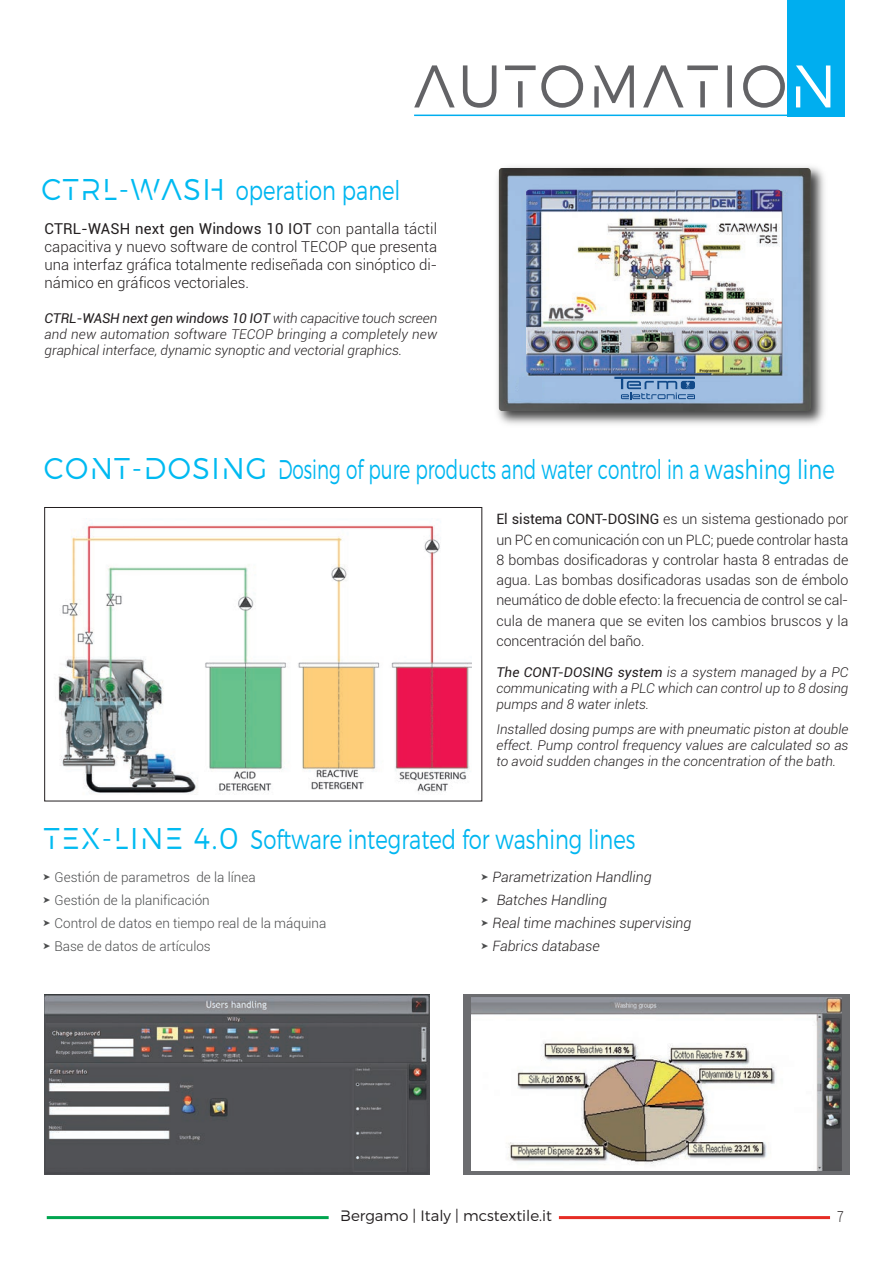
<style>
.page{position:relative;width:893px;height:1263px;background:#fff}
.page>*{position:absolute;margin:0;border:0;box-sizing:border-box;transform-origin:0 0}
.t1{font:60px "Lutech";letter-spacing:.05em;color:#636366;scale:.95 1}
.t2{font:27px "Lutech";color:#00b6f0;scale:.78 1}
.t3{font:27px "Lutech";color:#00b6f0;scale:.68 1}
.t4{font:300 15px/18px "Roboto";color:#231f20;text-align:justify}
.t5{font:15px "Lutech";color:#231f20}
.t6{font:300 15px "Roboto";color:#231f20;scale:.8 1}
.t7{font:300 14.25px/20.2px "Roboto";letter-spacing:.005em;color:#231f20;text-align:justify}
.t8{font:italic 300 14.25px "Roboto";color:#231f20}
.t9{font:italic 300 13.5px/16.2px "Roboto";color:#231f20;text-align:justify}
.t10{font:300 13.5px "Roboto";color:#4b4c4d}
.s1{color:#fff}
.s2{font-size:30px;color:#00baf1}
.s3{font-weight:400}
.s4{font-family:"Menlo";font-weight:400;font-style:normal;font-size:13.5px;color:#4b4c4d}
.s5{font-family:"Menlo";font-weight:400}
</style>
<div class="page">
<img style="left:497px;top:166px;width:328px;height:259px">
<img style="left:498px;top:168px;width:313px;height:243px;border-radius:4px">
<div style="left:611px;top:178px;width:96px;height:12px;background:#9ebce0"></div>
<svg style="left:614px;top:377px;width:81px;height:22px;background:#6d94c1"></svg>
<div style="left:519px;top:377px;width:22px;height:21px;background:#9ebce0"></div>
<img style="left:526px;top:190px;width:255px;height:183px;border-radius:4px">
<img style="left:55px;top:518px;width:416px;height:276px">
<div style="left:44px;top:507px;width:438px;height:294px;border:1px solid #231f20"></div>
<svg style="left:463px;top:994px;width:386px;height:180px;background:#797a7d"></svg>
<img style="left:472px;top:998px;width:369px;height:172px">
<img style="left:44px;top:994px;width:385px;height:180px">
<hr style="left:414px;top:115px;width:430px;height:1px;background:#00aeef">
<div style="left:787px;top:0;width:58px;height:117px;background:#00aeef"></div>
<hr style="left:47px;top:1216px;width:282px;height:3px;background:#00a54f">
<hr style="left:559px;top:1216px;width:271px;height:3px;background:#e62c24">
<p class="t1" style="left:414px;top:47px;width:445px">AUTOMATIO<span class="s1">N</span></p>
<p class="t2" style="left:41px;top:173px;width:462px"><span class="s2">CTRL-WASH</span> operation panel</p>
<p class="t4" style="left:45px;top:219px;width:394px"><span class="s3">CTRL-WASH next gen Windows 10 IOT</span> con pantalla táctil capacitiva y nuevo software de control TECOP que presenta una interfaz gráfica totalmente rediseñada con sinóptico di&shy;námico en gráficos vectoriales.</p>
<p class="t9" style="left:45px;top:310px;width:394px"><span class="s3">CTRL-WASH next gen windows 10 IOT</span> with capacitive touch screen and new automation software TECOP bringing a completely new graphical interface, dynamic synoptic and vectorial graphics.</p>
<p class="t3" style="left:44px;top:452px;width:1165px"><span class="s2">CONT-DOSING</span> Dosing of pure products and water control in a washing line</p>
<p class="t7" style="left:496px;top:509px;width:354px"><span class="s3">El sistema CONT-DOSING</span> es un sistema gestionado por un PC en comunicación con un PLC; puede controlar hasta 8 bombas dosificadoras y controlar hasta 8 entradas de agua. Las bombas dosificadoras usadas son de émbolo neumático de doble efecto: la frecuencia de control se cal&shy;cula de manera que se eviten los cambios bruscos y la concentración del baño.</p>
<p class="t9" style="left:496px;top:664px;width:354px"><span class="s3">The CONT-DOSING system</span> is a system managed by a PC communicating with a PLC which can control up to 8 dosing pumps and 8 water inlets.</p>
<p class="t9" style="left:496px;top:721px;width:354px">Installed dosing pumps are with pneumatic piston at double effect. Pump control frequency values are calculated so as to avoid sudden changes in the concentration of the bath.</p>
<p class="t2" style="left:44px;top:822px;width:760px"><span class="s2">TEX-LINE 4.0</span> Software integrated for washing lines</p>
<p class="t8" style="left:481px;top:868px;width:172px"><span class="s4">➤</span> Parametrization Handling</p>
<p class="t8" style="left:481px;top:891px;width:128px"><span class="s4">➤</span> Batches Handling</p>
<p class="t8" style="left:481px;top:915px;width:212px"><span class="s4">➤</span> Real time machines supervising</p>
<p class="t8" style="left:481px;top:938px;width:121px"><span class="s4">➤</span> Fabrics database</p>
<p class="t10" style="left:43px;top:869px;width:214px"><span class="s5">➤</span> Gestión de parametros de la línea</p>
<p class="t10" style="left:43px;top:892px;width:168px"><span class="s5">➤</span> Gestión de la planificación</p>
<p class="t10" style="left:43px;top:915px;width:285px"><span class="s5">➤</span> Control de datos en tiempo real de la máquina</p>
<p class="t10" style="left:43px;top:939px;width:169px"><span class="s5">➤</span> Base de datos de artículos</p>
<p class="t5" style="left:340px;top:1205px;width:213px">Bergamo | Italy | mcstextile.it</p>
<p class="t6" style="left:837px;top:1208px;width:10px">7</p>
</div>
